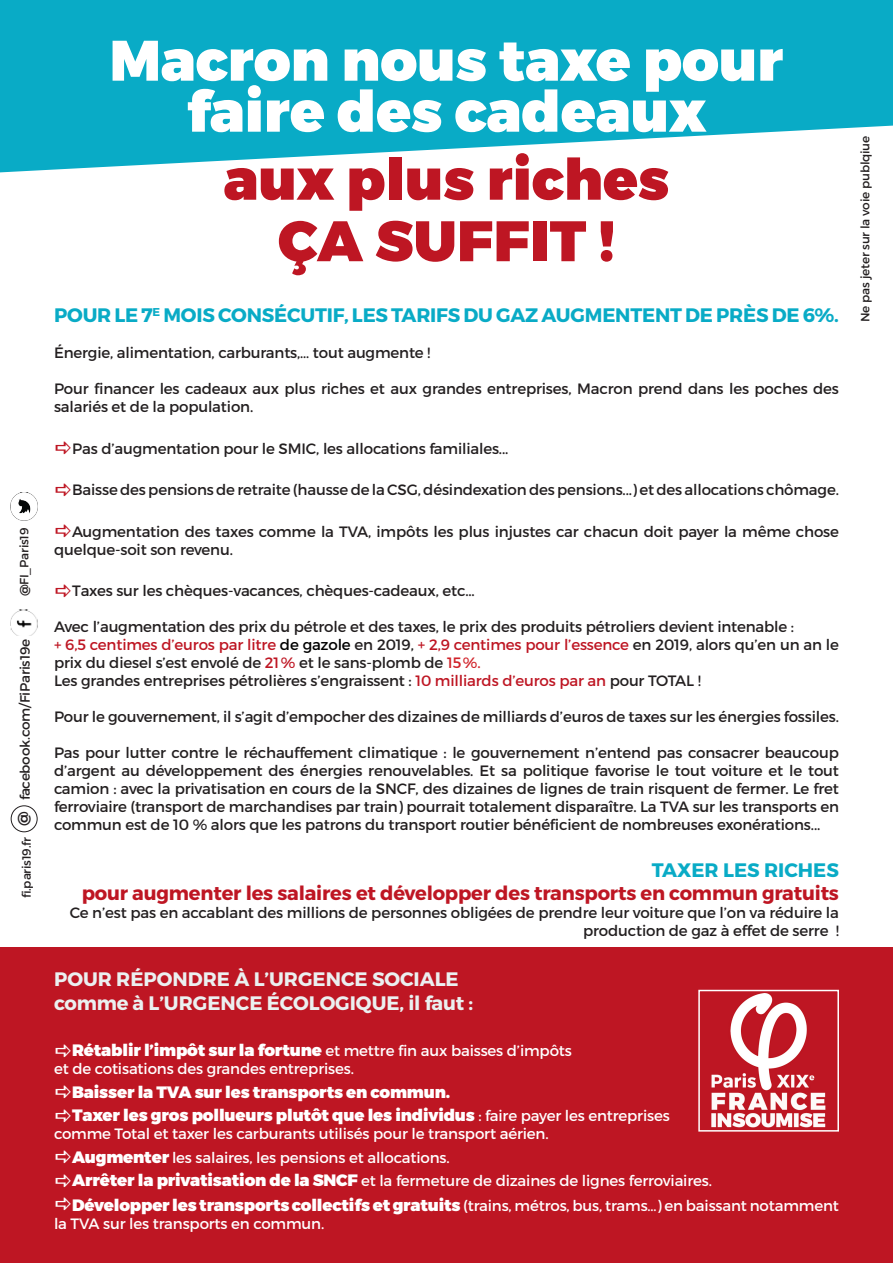
<style>
.page{position:relative;width:893px;height:1263px;background:#fff}
.page>*{position:absolute;margin:0;border:0;box-sizing:border-box;transform-origin:0 0}
.n1{font:900 57px/51px "Montserrat";color:#fff;text-align:center}
.n1-2{font:900 57px "Montserrat";color:#be1623}
.n3{font:700 19.5px "Montserrat";letter-spacing:-.01em;color:#09abc6}
.n3-2{font:700 19.5px "Montserrat";letter-spacing:-.01em;color:#be1623}
.n3-3{font:700 19.5px/23.4px "Montserrat";color:#ebf0f0}
.texte{font:900 16.5px "Montserrat";letter-spacing:-.01em;color:#fff}
.n4{font:900 16.5px "Montserrat";letter-spacing:-.01em;color:#fff}
.texte-2{font:15px/18px "Montserrat";letter-spacing:-.01em;color:#231f20}
.texte-3{font:15px/18px "Montserrat";letter-spacing:-.01em;color:#fff}
.n4-2{font:15px "Montserrat";letter-spacing:-.01em;color:#fff}
.n4-3{font:15px "Montserrat";letter-spacing:-.01em;color:#231f20}
.texte-4{font:13.5px "Montserrat";color:#231f20}
.texte-5{font:12px "Montserrat";color:#231f20}
.s1{color:#be1623}
.s2{color:#000}
.s3{color:#d1232a}
.s4{font-weight:900;font-size:16.5px}
.s5{font-weight:400;font-size:15px}
</style>
<div class="page">
<svg style="left:0;top:0;width:893px;height:172px;background:#29b6cd"></svg>
<div style="left:0;top:947px;width:893px;height:316px;background:#be1623"></div>
<img style="left:711px;top:993px;width:115px;height:135px">
<div style="left:698px;top:990px;width:141px;height:141px;border:2px solid #fff"></div>
<img style="left:10px;top:609px;width:28px;height:27px">
<img style="left:10px;top:493px;width:28px;height:27px">
<div style="left:11px;top:806px;width:26px;height:26px;border:1px solid #231f20;border-radius:50%"></div>
<p class="texte-5" style="left:17px;top:596px;width:70px;rotate:-90deg">@FI_Paris19</p>
<p class="texte-4" style="left:17px;top:800px;width:163px;rotate:-90deg">facebook.com/FiParis19e</p>
<p class="texte-2" style="left:14px;top:826px;width:16px;rotate:-90deg">@</p>
<p class="texte-5" style="left:19px;top:898px;width:63px;rotate:-90deg">fi.paris19.fr</p>
<p class="n1" style="left:110px;top:37px;width:675px">Macron nous taxe pour faire des cadeaux</p>
<p class="n1-2" style="left:224px;top:144px;width:447px">aux plus riches</p>
<p class="n1-2" style="left:278px;top:205px;width:339px">ÇA SUFFIT !</p>
<p class="n3" style="left:54px;top:303px;width:786px">POUR LE 7<sup>E</sup> MOIS CONSÉCUTIF, LES TARIFS DU GAZ AUGMENTENT DE PRÈS DE 6%.</p>
<p class="n4-3" style="left:54px;top:344px;width:378px">Énergie, alimentation, carburants,… tout augmente !</p>
<p class="texte-2" style="left:54px;top:380px;width:786px">Pour financer les cadeaux aux plus riches et aux grandes entreprises, Macron prend dans les poches des salariés et de la population.</p>
<p class="texte-2" style="left:72px;top:439px;width:438px">Pas d’augmentation pour le SMIC, les allocations familiales...</p>
<p class="texte-2" style="left:72px;top:481px;width:768px">Baisse des pensions de retraite (hausse de la CSG, désindexation des pensions...) et des allocations chômage.</p>
<p class="texte-2" style="left:54px;top:522px;width:786px;text-indent:18px">Augmentation des taxes comme la TVA, impôts les plus injustes car chacun doit payer la même chose quelque-soit son revenu.</p>
<p class="texte-2" style="left:72px;top:582px;width:404px">Taxes sur les chèques-vacances, chèques-cadeaux, etc...</p>
<p class="texte-2" style="left:54px;top:618px;width:742px">Avec l’augmentation des prix du pétrole et des taxes, le prix des produits pétroliers devient intenable :</p>
<p class="texte-2" style="left:54px;top:636px;width:786px"><span class="s1">+ 6,5 centimes d’euros par litre</span> <span class="s2">de gazole</span> en 2019, <span class="s1">+ 2,9 centimes pour l’essence</span> en 2019, alors qu’en un an le prix du diesel s’est envolé de <span class="s1">21%</span> et le sans-plomb de <span class="s3">15%.</span></p>
<p class="texte-2" style="left:54px;top:672px;width:648px">Les grandes entreprises pétrolières s’engraissent : <span class="s1">10 milliards d’euros par an</span> pour TOTAL !</p>
<p class="texte-2" style="left:54px;top:708px;width:786px">Pour le gouvernement, il s’agit d’empocher des dizaines de milliards d’euros de taxes sur les énergies fossiles.</p>
<p class="texte-2" style="left:54px;top:744px;width:786px;text-align:justify">Pas pour lutter contre le réchauffement climatique : le gouvernement n’entend pas consacrer beaucoup d’argent au développement des énergies renouvelables. Et sa politique favorise le tout voiture et le tout camion : avec la privatisation en cours de la SNCF, des dizaines de lignes de train risquent de fermer. Le fret ferroviaire (transport de marchandises par train) pourrait totalement disparaître. La TVA sur les transports en commun est de 10 % alors que les patrons du transport routier bénéficient de nombreuses exonérations...</p>
<p class="n3" style="left:652px;top:858px;width:189px">TAXER LES RICHES</p>
<p class="n3-2" style="left:82px;top:881px;width:759px">pour augmenter les salaires et développer des transports en commun gratuits</p>
<p class="texte-2" style="left:70px;top:904px;width:771px;text-align:right">Ce n’est pas en accablant des millions de personnes obligées de prendre leur voiture que l’on va réduire la production de gaz à effet de serre !</p>
<p class="n3-3" style="left:54px;top:968px;width:421px">POUR RÉPONDRE À L’URGENCE SOCIALE comme à L’URGENCE ÉCOLOGIQUE, il faut :</p>
<p class="texte-3" style="left:72px;top:1042px;width:501px"><span class="s4">Rétablir l’impôt sur la fortune</span> et mettre fin aux baisses d’impôts</p>
<p class="texte-3" style="left:54px;top:1060px;width:301px">et de cotisations des grandes entreprises.</p>
<p class="n4" style="left:72px;top:1082px;width:380px">Baisser la TVA sur les transports en commun.</p>
<p class="texte" style="left:72px;top:1105px;width:599px">Taxer les gros pollueurs plutôt que les individus <span class="s5">: faire payer les entreprises</span></p>
<p class="texte-3" style="left:54px;top:1125px;width:496px">comme Total et taxer les carburants utilisés pour le transport aérien.</p>
<p class="texte-3" style="left:72px;top:1148px;width:379px"><span class="s4">Augmenter</span> les salaires, les pensions et allocations.</p>
<p class="n4-2" style="left:72px;top:1171px;width:641px"><span class="s4">Arrêter la privatisation de la SNCF</span> et la fermeture de dizaines de lignes ferroviaires.</p>
<p class="texte-3" style="left:54px;top:1196px;width:786px;text-indent:18px"><span class="s4">Développer les transports collectifs et gratuits</span> (trains, métros, bus, trams…) en baissant notamment la TVA sur les transports en commun.</p>
<p class="texte-5" style="left:858px;top:322px;width:188px;rotate:-90deg">Ne pas jeter sur la voie publqiue</p>
</div>
